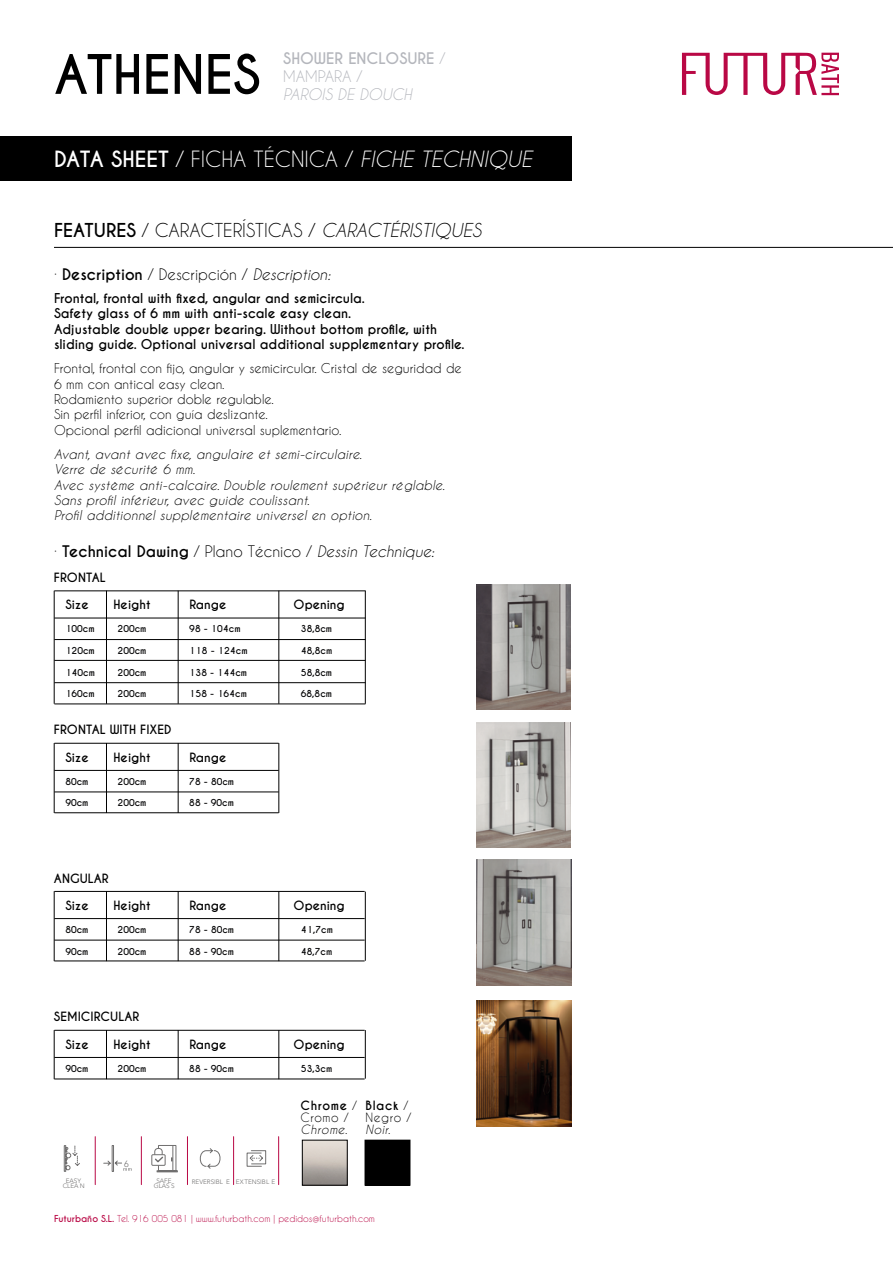
<style>
.page{position:relative;width:893px;height:1263px;background:#fff}
.page>*{position:absolute;margin:0;border:0;box-sizing:border-box;transform-origin:0 0}
.t1{font:700 51px "Caviar Dreams";color:#000}
.t2{font:21px "Caviar Dreams";color:#fff}
.t3{font:18px "Caviar Dreams";color:#000}
.t4{font:italic 15px "Caviar Dreams";color:#000}
.t5{font:15px "Caviar Dreams";color:#000}
.t6{font:700 15px/18px "Caviar Dreams";color:#b4b6bc}
.t7{font:italic 15px "Caviar Dreams";color:#b4b6bc}
.t8{font:italic 12.75px/15.3px "Caviar Dreams";letter-spacing:.02em;color:#000}
.t9{font:700 12.75px/15.3px "Caviar Dreams";color:#000}
.t10{font:12.75px/15.3px "Caviar Dreams";color:#000}
.t11{font:700 12px "Caviar Dreams";color:#000}
.t12{font:12px/12px "Caviar Dreams";letter-spacing:.05em;color:#000}
.t13{font:italic 12px "Caviar Dreams";letter-spacing:.05em;color:#000}
.t14{font:700 9px "Caviar Dreams";color:#020203}
.t15{font:9px "Caviar Dreams";color:#b90845}
.t16{font:300 9px "Avenir LT Std";color:#706f6f}
.t17{font:300 6.45px/5.7px "Avenir LT Std";color:#706f6f;text-align:center}
.s1{font-weight:400}
.s2{font-weight:700}
.s3{font-style:italic}
.s4{font-style:normal}
.s5{font-weight:700;font-style:normal}
</style>
<div class="page">
<div style="left:0;top:136px;width:571px;height:44px;background:#000"></div>
<svg style="left:682px;top:53px;width:157px;height:42px"></svg>
<hr style="left:54px;top:247px;width:839px;height:1px;background:#000">
<hr style="left:106px;top:591px;width:1px;height:113px;background:#000">
<hr style="left:106px;top:743px;width:1px;height:70px;background:#000">
<hr style="left:106px;top:891px;width:1px;height:70px;background:#000">
<hr style="left:106px;top:1030px;width:1px;height:49px;background:#000">
<hr style="left:178px;top:591px;width:1px;height:113px;background:#000">
<hr style="left:178px;top:743px;width:1px;height:70px;background:#000">
<hr style="left:178px;top:891px;width:1px;height:70px;background:#000">
<hr style="left:178px;top:1030px;width:1px;height:49px;background:#000">
<hr style="left:279px;top:591px;width:1px;height:113px;background:#000">
<hr style="left:279px;top:743px;width:1px;height:70px;background:#000">
<hr style="left:279px;top:891px;width:1px;height:70px;background:#000">
<hr style="left:279px;top:1030px;width:1px;height:49px;background:#000">
<hr style="left:365px;top:591px;width:1px;height:113px;background:#000">
<hr style="left:365px;top:891px;width:1px;height:70px;background:#000">
<hr style="left:365px;top:1030px;width:1px;height:49px;background:#000">
<hr style="left:54px;top:591px;width:1px;height:113px;background:#000">
<hr style="left:54px;top:743px;width:1px;height:70px;background:#000">
<hr style="left:54px;top:891px;width:1px;height:70px;background:#000">
<hr style="left:54px;top:1030px;width:1px;height:49px;background:#000">
<hr style="left:54px;top:639px;width:311px;height:1px;background:#000">
<hr style="left:54px;top:792px;width:225px;height:1px;background:#000">
<hr style="left:54px;top:940px;width:311px;height:1px;background:#000">
<hr style="left:54px;top:1079px;width:311px;height:1px;background:#000">
<hr style="left:54px;top:618px;width:311px;height:1px;background:#000">
<hr style="left:54px;top:770px;width:225px;height:1px;background:#000">
<hr style="left:54px;top:918px;width:311px;height:1px;background:#000">
<hr style="left:54px;top:1057px;width:311px;height:1px;background:#000">
<hr style="left:54px;top:591px;width:311px;height:1px;background:#000">
<hr style="left:54px;top:743px;width:225px;height:1px;background:#000">
<hr style="left:54px;top:891px;width:311px;height:1px;background:#000">
<hr style="left:54px;top:1030px;width:311px;height:1px;background:#000">
<hr style="left:54px;top:660px;width:311px;height:1px;background:#000">
<hr style="left:54px;top:812px;width:225px;height:1px;background:#000">
<hr style="left:54px;top:961px;width:311px;height:1px;background:#000">
<hr style="left:54px;top:682px;width:311px;height:1px;background:#000">
<hr style="left:54px;top:704px;width:311px;height:1px;background:#000">
<img style="left:477px;top:722px;width:94px;height:125px">
<img style="left:477px;top:584px;width:94px;height:126px">
<img style="left:477px;top:860px;width:94px;height:125px">
<img style="left:477px;top:1001px;width:94px;height:125px">
<svg style="left:64px;top:1145px;width:16px;height:27px"></svg>
<div style="left:151px;top:1154px;width:14px;height:12px;border:1px solid #706f6f"></div>
<svg style="left:154px;top:1145px;width:24px;height:27px"></svg>
<svg style="left:103px;top:1145px;width:29px;height:27px"></svg>
<svg style="left:199px;top:1147px;width:68px;height:22px"></svg>
<hr style="left:278px;top:1137px;width:1px;height:47px;background:#b90845">
<hr style="left:233px;top:1137px;width:1px;height:47px;background:#b90845">
<hr style="left:187px;top:1137px;width:1px;height:47px;background:#b90845">
<hr style="left:141px;top:1137px;width:1px;height:47px;background:#b90845">
<hr style="left:95px;top:1137px;width:1px;height:47px;background:#b90845">
<div style="left:365px;top:1140px;width:45px;height:45px;background:#000"></div>
<div style="left:302px;top:1140px;width:46px;height:45px;border:1px solid #000"></div>
<h1 class="t1" style="left:54px;top:44px;width:208px">ATHENES</h1>
<p class="t6" style="left:283px;top:50px;width:163px">SHOWER ENCLOSURE <span class="s1">/<br>MAMPARA /</span></p>
<p class="t7" style="left:283px;top:86px;width:130px">PAROIS DE DOUCH</p>
<h2 class="t2" style="left:54px;top:146px;width:480px"><span class="s2">DATA SHEET</span> / FICHA TÉCNICA / <span class="s3">FICHE TECHNIQUE</span></h2>
<h3 class="t3" style="left:54px;top:219px;width:429px"><span class="s2">FEATURES</span> / CARACTERÍSTICAS / <span class="s3">CARACTÉRISTIQUES</span></h3>
<p class="t5" style="left:54px;top:265px;width:278px">· <span class="s2">Description</span> / Descripción / <span class="s3">Description:</span></p>
<p class="t9" style="left:54px;top:291px;width:412px">Frontal, frontal with fixed, angular and semicircula.<br>Safety glass of 6 mm with anti-scale easy clean.<br>Adjustable double upper bearing. Without bottom profile, with sliding guide. Optional universal additional supplementary profile.</p>
<p class="t10" style="left:54px;top:361px;width:409px">Frontal, frontal con fijo, angular y semicircular. Cristal de seguridad de 6 mm con antical easy clean.<br>Rodamiento superior doble regulable.<br>Sin perfil inferior, con guía deslizante.<br>Opcional perfil adicional universal suplementario.</p>
<p class="t8" style="left:54px;top:446px;width:392px">Avant, avant avec fixe, angulaire et semi-circulaire.<br>Verre de sécurité 6 mm.<br>Avec système anti-calcaire. Double roulement supérieur réglable.<br>Sans profil inférieur, avec guide coulissant.<br>Profil additionnel supplémentaire universel en option.</p>
<p class="t4" style="left:54px;top:542px;width:382px"><span class="s4">·</span> <span class="s5">Technical Dawing</span> <span class="s4">/ Plano Técnico /</span> Dessin Technique:</p>
<p class="t11" style="left:54px;top:570px;width:53px">FRONTAL</p>
<p class="t11" style="left:65px;top:597px;width:25px">Size</p>
<p class="t11" style="left:114px;top:597px;width:38px">Height</p>
<p class="t11" style="left:189px;top:597px;width:39px">Range</p>
<p class="t11" style="left:294px;top:597px;width:53px">Opening</p>
<p class="t14" style="left:65px;top:623px;width:31px">100cm</p>
<p class="t14" style="left:65px;top:645px;width:31px">120cm</p>
<p class="t14" style="left:65px;top:667px;width:31px">140cm</p>
<p class="t14" style="left:65px;top:688px;width:31px">160cm</p>
<p class="t14" style="left:118px;top:623px;width:30px">200cm</p>
<p class="t14" style="left:118px;top:645px;width:30px">200cm</p>
<p class="t14" style="left:118px;top:667px;width:30px">200cm</p>
<p class="t14" style="left:118px;top:688px;width:30px">200cm</p>
<p class="t14" style="left:189px;top:623px;width:53px">98 - 104cm</p>
<p class="t14" style="left:189px;top:645px;width:60px">118 - 124cm</p>
<p class="t14" style="left:189px;top:667px;width:59px">138 - 144cm</p>
<p class="t14" style="left:189px;top:688px;width:59px">158 - 164cm</p>
<p class="t14" style="left:301px;top:623px;width:33px">38,8cm</p>
<p class="t14" style="left:301px;top:645px;width:33px">48,8cm</p>
<p class="t14" style="left:301px;top:667px;width:33px">58,8cm</p>
<p class="t14" style="left:301px;top:688px;width:33px">68,8cm</p>
<p class="t11" style="left:54px;top:722px;width:119px">FRONTAL WITH FIXED</p>
<p class="t11" style="left:65px;top:750px;width:25px">Size</p>
<p class="t11" style="left:114px;top:750px;width:38px">Height</p>
<p class="t11" style="left:189px;top:750px;width:39px">Range</p>
<p class="t14" style="left:65px;top:776px;width:25px">80cm</p>
<p class="t14" style="left:65px;top:797px;width:25px">90cm</p>
<p class="t14" style="left:118px;top:776px;width:30px">200cm</p>
<p class="t14" style="left:118px;top:797px;width:30px">200cm</p>
<p class="t14" style="left:189px;top:776px;width:46px">78 - 80cm</p>
<p class="t14" style="left:189px;top:797px;width:46px">88 - 90cm</p>
<p class="t11" style="left:54px;top:871px;width:56px">ANGULAR</p>
<p class="t11" style="left:65px;top:898px;width:25px">Size</p>
<p class="t11" style="left:114px;top:898px;width:38px">Height</p>
<p class="t11" style="left:189px;top:898px;width:39px">Range</p>
<p class="t11" style="left:294px;top:898px;width:53px">Opening</p>
<p class="t14" style="left:65px;top:924px;width:25px">80cm</p>
<p class="t14" style="left:65px;top:946px;width:25px">90cm</p>
<p class="t14" style="left:118px;top:924px;width:30px">200cm</p>
<p class="t14" style="left:118px;top:946px;width:30px">200cm</p>
<p class="t14" style="left:189px;top:924px;width:46px">78 - 80cm</p>
<p class="t14" style="left:189px;top:946px;width:46px">88 - 90cm</p>
<p class="t14" style="left:301px;top:924px;width:34px">41,7cm</p>
<p class="t14" style="left:301px;top:946px;width:33px">48,7cm</p>
<p class="t11" style="left:54px;top:1009px;width:87px">SEMICIRCULAR</p>
<p class="t11" style="left:65px;top:1037px;width:25px">Size</p>
<p class="t14" style="left:65px;top:1063px;width:25px">90cm</p>
<p class="t11" style="left:114px;top:1037px;width:38px">Height</p>
<p class="t14" style="left:118px;top:1063px;width:30px">200cm</p>
<p class="t16" style="left:124px;top:1158px;width:6px">6</p>
<p class="t11" style="left:189px;top:1037px;width:39px">Range</p>
<p class="t14" style="left:189px;top:1063px;width:46px">88 - 90cm</p>
<p class="t17" style="left:63px;top:1178px;width:24px">EASY<br>CLEA N</p>
<p class="t17" style="left:154px;top:1178px;width:22px">SAFE<br>GLAS S</p>
<p class="t17" style="left:192px;top:1179px;width:85px">REVERSIBL E EXTENSIBL E</p>
<p class="t11" style="left:294px;top:1037px;width:53px">Opening</p>
<p class="t14" style="left:301px;top:1063px;width:33px">53,3cm</p>
<p class="t12" style="left:300px;top:1099px;width:58px"><span class="s2">Chrome</span> /<br>Cromo /</p>
<p class="t13" style="left:300px;top:1123px;width:48px">Chrome.</p>
<p class="t12" style="left:365px;top:1099px;width:47px"><span class="s2">Black</span> /<br>Negro /</p>
<p class="t13" style="left:365px;top:1123px;width:26px">Noir.</p>
<p class="t15" style="left:54px;top:1213px;width:322px"><span class="s2">Futurbaño S.L.</span> Tel. 916 005 081 | www.futurbath.com | pedidos@futurbath.com</p>
</div>
